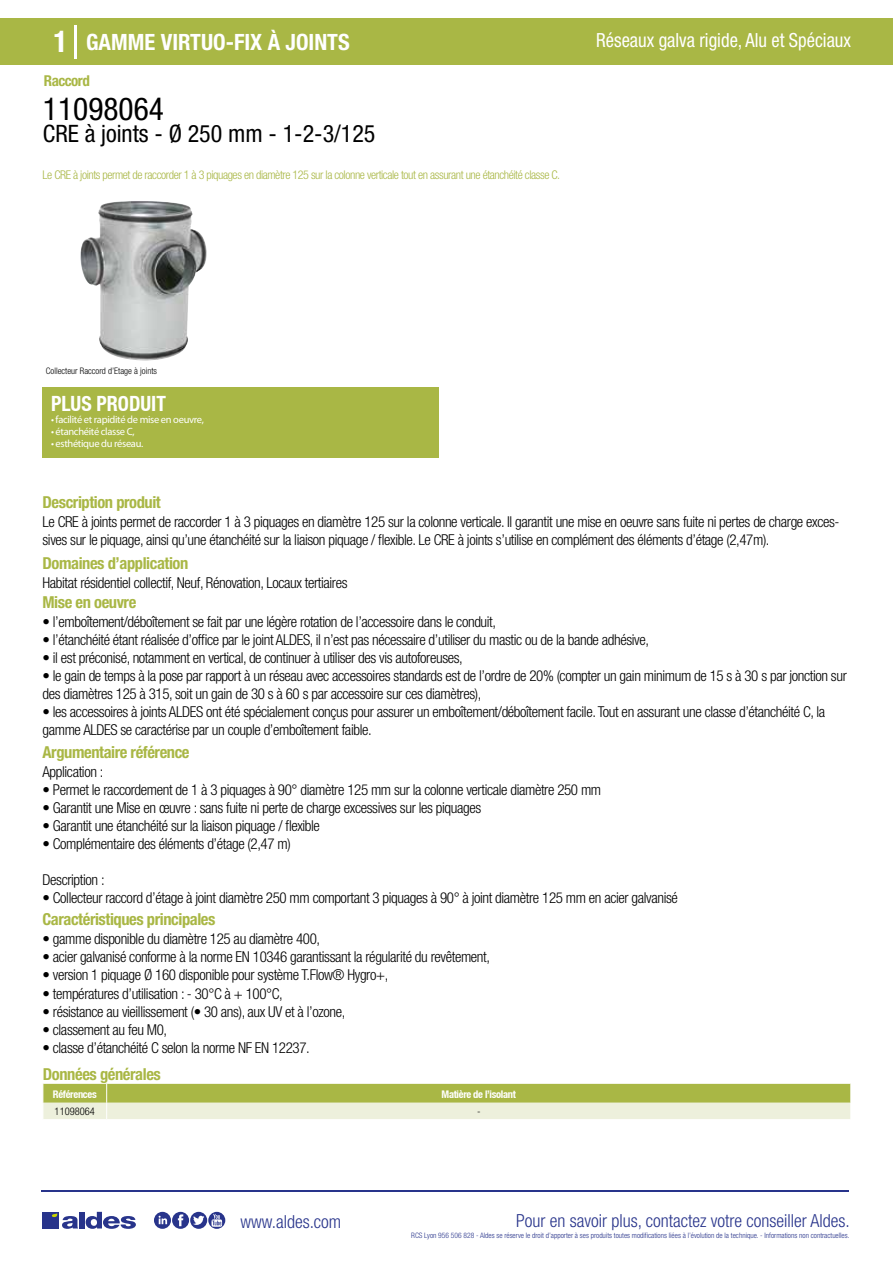
<style>
.page{position:relative;width:893px;height:1263px;background:#fff}
.page>*{position:absolute;margin:0;border:0;box-sizing:border-box;transform-origin:0 0}
.t1{font:condensed 31.5px "Helvetica Neue LT Std";color:#000}
.t2{font:condensed 24px "Helvetica Neue LT Std";color:#000}
.t3{font:700 condensed 22.5px "Helvetica Neue LT Std";color:#fff}
.t4{font:700 condensed 21px "Helvetica Neue";color:#fff;scale:.95 1}
.t5{font:condensed 19.5px "Helvetica Neue LT Std";color:#fff;scale:.95 1}
.t6{font:300 condensed 18px "Helvetica Neue";color:#28348b}
.t7{font:700 condensed 16.5px "Helvetica Neue LT Std";letter-spacing:-.025em;color:#a9b745}
.t8{font:300 condensed 15px/18px "Helvetica Neue LT Std";letter-spacing:-.025em;color:#000}
.t9{font:700 condensed 15px "Helvetica Neue LT Std";letter-spacing:-.035em;color:#a9b745}
.t10{font:300 condensed 12px "Helvetica Neue LT Std";letter-spacing:-.035em;color:#a9b745}
.t11{font:10.5px "Myriad Pro";letter-spacing:-.03em;color:#fff}
.t12{font:700 condensed 10.5px "Helvetica Neue";letter-spacing:-.03em;color:#fff}
.t13{font:300 condensed 10.5px "Helvetica Neue";color:#000}
.t14{font:300 condensed 9px "Helvetica Neue";color:#000}
.t15{font:300 condensed 7.5px "Helvetica Neue";color:#28348b}
.s1{font-size:30px}
</style>
<div class="page">
<div style="left:0;top:18px;width:893px;height:46px;background:#a9b745"></div>
<div style="left:43px;top:387px;width:396px;height:70px;background:#a9b745"></div>
<hr style="left:74px;top:25px;width:2px;height:33px;background:#fff">
<svg style="left:80px;top:201px;width:127px;height:160px"></svg>
<svg style="left:43px;top:1084px;width:808px;height:35px;background:#c9d18c"></svg>
<hr style="left:41px;top:1190px;width:808px;height:1px;background:#28348b">
<svg style="left:154px;top:1212px;width:71px;height:17px"></svg>
<div style="left:42px;top:1212px;width:17px;height:16px;background:#28348b"></div>
<div style="left:79px;top:1212px;width:5px;height:16px;background:#28348b"></div>
<svg style="left:86px;top:1212px;width:50px;height:17px"></svg>
<svg style="left:52px;top:1213px;width:26px;height:16px"></svg>
<h3 class="t3" style="left:54px;top:28px;width:298px"><span class="s1">1</span> GAMME VIRTUO-FIX À JOINTS</h3>
<h3 class="t5" style="left:596px;top:29px;width:270px">Réseaux galva rigide, Alu et Spéciaux</h3>
<p class="t9" style="left:44px;top:71px;width:47px">Raccord</p>
<h1 class="t1" style="left:43px;top:91px;width:122px">11098064</h1>
<h2 class="t2" style="left:43px;top:120px;width:334px">CRE à joints - Ø 250 mm - 1-2-3/125</h2>
<p class="t10" style="left:43px;top:167px;width:519px">Le CRE à joints permet de raccorder 1 à 3 piquages en diamètre 125 sur la colonne verticale tout en assurant une étanchéité classe C.</p>
<p class="t14" style="left:46px;top:365px;width:113px">Collecteur Raccord d’Etage à joints</p>
<h3 class="t4" style="left:51px;top:391px;width:122px">PLUS PRODUIT</h3>
<p class="t11" style="left:51px;top:413px;width:154px">• facilité et rapidité de mise en oeuvre,</p>
<p class="t11" style="left:51px;top:425px;width:85px">• étanchéité classe C,</p>
<p class="t11" style="left:51px;top:437px;width:94px">• esthétique du réseau.</p>
<p class="t7" style="left:43px;top:492px;width:120px">Description produit</p>
<p class="t8" style="left:43px;top:513px;width:799px">Le CRE à joints permet de raccorder 1 à 3 piquages en diamètre 125 sur la colonne verticale. Il garantit une mise en oeuvre sans fuite ni pertes de charge exces&shy;sives sur le piquage, ainsi qu’une étanchéité sur la liaison piquage / flexible. Le CRE à joints s’utilise en complément des éléments d’étage (2,47m).</p>
<p class="t8" style="left:43px;top:573px;width:307px">Habitat résidentiel collectif, Neuf, Rénovation, Locaux tertiaires</p>
<p class="t8" style="left:43px;top:613px;width:455px">• l’emboîtement/déboîtement se fait par une légère rotation de l’accessoire dans le conduit,</p>
<p class="t8" style="left:43px;top:631px;width:608px">• l’étanchéité étant réalisée d’office par le joint ALDES, il n’est pas nécessaire d’utiliser du mastic ou de la bande adhésive,</p>
<p class="t8" style="left:43px;top:649px;width:422px">• il est préconisé, notamment en vertical, de continuer à utiliser des vis autoforeuses,</p>
<p class="t8" style="left:43px;top:667px;width:806px">• le gain de temps à la pose par rapport à un réseau avec accessoires standards est de l’ordre de 20% (compter un gain minimum de 15 s à 30 s par jonction sur des diamètres 125 à 315, soit un gain de 30 s à 60 s par accessoire sur ces diamètres),</p>
<p class="t8" style="left:43px;top:703px;width:784px">• les accessoires à joints ALDES ont été spécialement conçus pour assurer un emboîtement/déboîtement facile. Tout en assurant une classe d’étanchéité C, la gamme ALDES se caractérise par un couple d’emboîtement faible.</p>
<p class="t7" style="left:43px;top:553px;width:147px">Domaines d’application</p>
<p class="t7" style="left:43px;top:592px;width:95px">Mise en oeuvre</p>
<p class="t7" style="left:43px;top:742px;width:149px">Argumentaire référence</p>
<p class="t8" style="left:43px;top:763px;width:62px">Application :</p>
<p class="t8" style="left:43px;top:781px;width:560px">• Permet le raccordement de 1 à 3 piquages à 90° diamètre 125 mm sur la colonne verticale diamètre 250 mm</p>
<p class="t8" style="left:43px;top:799px;width:440px">• Garantit une Mise en œuvre : sans fuite ni perte de charge excessives sur les piquages</p>
<p class="t8" style="left:43px;top:817px;width:279px">• Garantit une étanchéité sur la liaison piquage / flexible</p>
<p class="t8" style="left:43px;top:835px;width:250px">• Complémentaire des éléments d’étage (2,47 m)</p>
<p class="t8" style="left:43px;top:871px;width:64px">Description :</p>
<p class="t8" style="left:43px;top:889px;width:637px">• Collecteur raccord d’étage à joint diamètre 250 mm comportant 3 piquages à 90° à joint diamètre 125 mm en acier galvanisé</p>
<p class="t7" style="left:43px;top:909px;width:174px">Caractéristiques principales</p>
<p class="t8" style="left:43px;top:930px;width:279px">• gamme disponible du diamètre 125 au diamètre 400,</p>
<p class="t8" style="left:43px;top:948px;width:449px">• acier galvanisé conforme à la norme EN 10346 garantissant la régularité du revêtement,</p>
<p class="t8" style="left:43px;top:966px;width:347px">• version 1 piquage Ø 160 disponible pour système T.Flow® Hygro+,</p>
<p class="t8" style="left:43px;top:984px;width:242px">• températures d’utilisation : - 30°C à + 100°C,</p>
<p class="t8" style="left:43px;top:1002px;width:304px">• résistance au vieillissement (• 30 ans), aux UV et à l’ozone,</p>
<p class="t8" style="left:43px;top:1020px;width:126px">• classement au feu M0,</p>
<p class="t8" style="left:43px;top:1038px;width:269px">• classe d’étanchéité C selon la norme NF EN 12237.</p>
<p class="t7" style="left:43px;top:1064px;width:119px">Données générales</p>
<p class="t12" style="left:53px;top:1088px;width:45px">Références</p>
<p class="t12" style="left:442px;top:1088px;width:76px">Matière de l’isolant</p>
<p class="t13" style="left:55px;top:1105px;width:42px">11098064</p>
<p class="t13" style="left:477px;top:1105px;width:5px">-</p>
<p class="t6" style="left:240px;top:1211px;width:102px">www.aldes.com</p>
<p class="t6" style="left:516px;top:1211px;width:335px">Pour en savoir plus, contactez votre conseiller Aldes.</p>
<p class="t15" style="left:411px;top:1230px;width:440px">RCS Lyon 956 506 828 - Aldes se réserve le droit d’apporter à ses produits toutes modifications liées à l’évolution de la technique. - Informations non contractuelles.</p>
</div>
